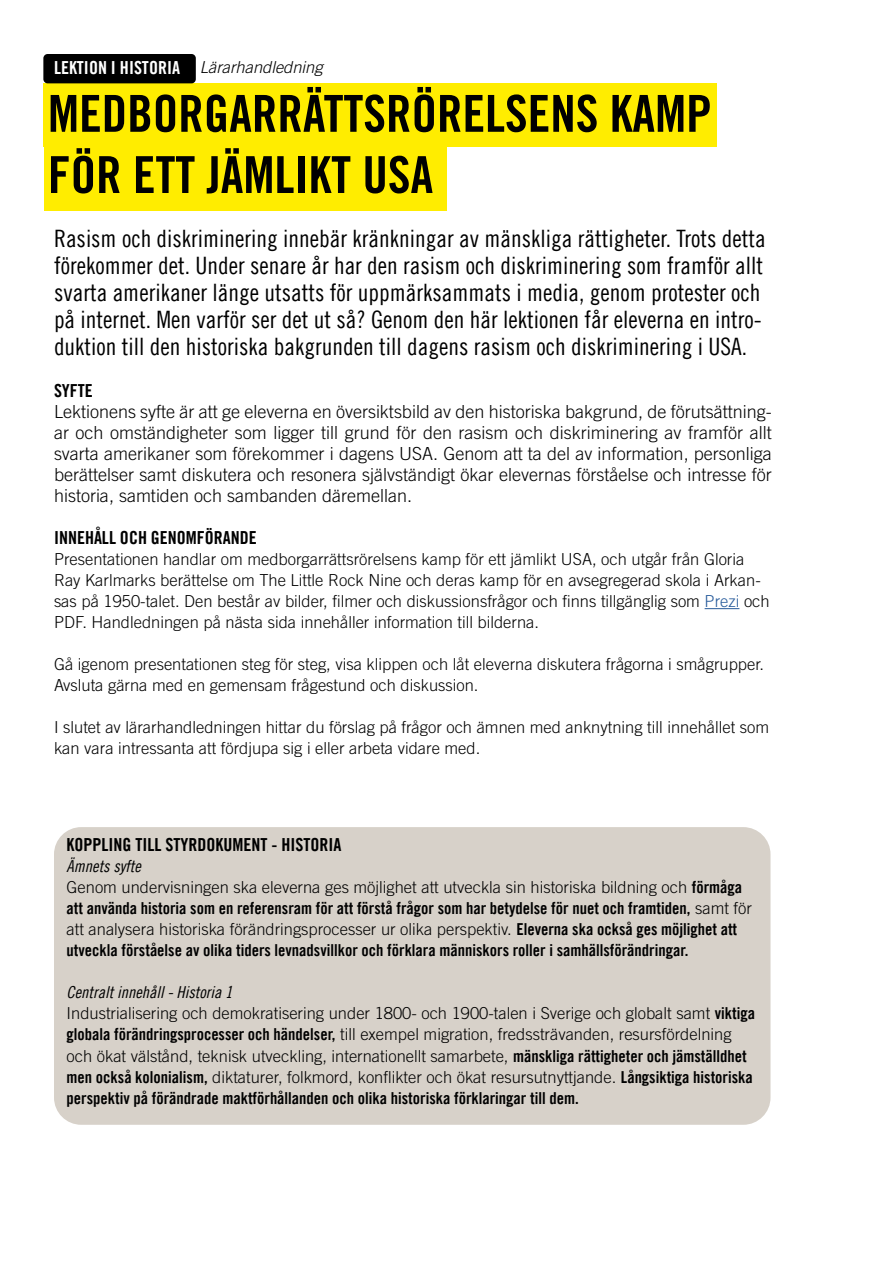
<style>
.page{position:relative;width:893px;height:1263px;background:#fff}
.page>*{position:absolute;margin:0;border:0;box-sizing:border-box;transform-origin:0 0}
.t1{font:51px/61.2px "Amnesty Trade Gothic Bd Cn 20";color:#000}
.t2{font:24px/27px "Amnesty Trade Gothic Cn 18";color:#000}
.t3{font:300 18px/21px "Amnesty Trade Gothic";color:#000;text-align:justify}
.t4{font:18px "Amnesty Trade Gothic Bd Cn 20";color:#000}
.t5{font:18px "Amnesty Trade Gothic Bd Cn 20";color:#fff}
.t6{font:300 16.5px/21px "Amnesty Trade Gothic";color:#000}
.t7{font:16.5px "Amnesty Trade Gothic Bd Cn 20";color:#000}
.t8{font:16.5px "Amnesty Trade Gothic Cn 18 Obl";color:#000}
.t9{font:italic 300 16.5px "Amnesty Trade Gothic";color:#000}
.s1{color:#275b9b}
.s2{font-family:"Amnesty Trade Gothic Bd Cn 20";font-weight:400}
.s3{font-family:"Amnesty Trade Gothic";font-weight:300}
</style>
<div class="page">
<div style="left:54px;top:827px;width:716px;height:298px;background:#d7d1c9;border-radius:27px"></div>
<div style="left:44px;top:147px;width:402px;height:63px;background:#ffed00"></div>
<hr style="left:705px;top:608px;width:34px;height:1px;background:#275b9b">
<div style="left:44px;top:83px;width:673px;height:64px;background:#ffed00"></div>
<div style="left:43px;top:54px;width:153px;height:29px;background:#000;border-radius:4px"></div>
<p class="t5" style="left:54px;top:56px;width:127px">LEKTION I HISTORIA</p>
<p class="t9" style="left:200px;top:57px;width:124px">Lärarhandledning</p>
<h1 class="t1" style="left:48px;top:83px;width:665px">MEDBORGARRÄTTSRÖRELSENS KAMP<br>FÖR ETT JÄMLIKT USA</h1>
<p class="t2" style="left:54px;top:225px;width:713px">Rasism och diskriminering innebär kränkningar av mänskliga rättigheter. Trots detta förekommer det. Under senare år har den rasism och diskriminering som framför allt svarta amerikaner länge utsatts för uppmärksammats i media, genom protester och på internet. Men varför ser det ut så? Genom den här lektionen får eleverna en intro&shy;duktion till den historiska bakgrunden till dagens rasism och diskriminering i USA.</p>
<p class="t4" style="left:54px;top:380px;width:40px">SYFTE</p>
<p class="t3" style="left:54px;top:401px;width:719px">Lektionens syfte är att ge eleverna en översiktsbild av den historiska bakgrund, de förutsättning&shy;ar och omständigheter som ligger till grund för den rasism och diskriminering av framför allt svarta amerikaner som förekommer i dagens USA. Genom att ta del av information, personliga berättelser samt diskutera och resonera självständigt ökar elevernas förståelse och intresse för historia, samtiden och sambanden däremellan.</p>
<p class="t4" style="left:54px;top:527px;width:204px">INNEHÅLL OCH GENOMFÖRANDE</p>
<p class="t6" style="left:54px;top:548px;width:717px">Presentationen handlar om medborgarrättsrörelsens kamp för ett jämlikt USA, och utgår från Gloria Ray Karlmarks berättelse om The Little Rock Nine och deras kamp för en avsegregerad skola i Arkan&shy;sas på 1950-talet. Den består av bilder, filmer och diskussionsfrågor och finns tillgänglig som <span class="s1">Prezi</span> och PDF. Handledningen på nästa sida innehåller information till bilderna.</p>
<p class="t6" style="left:54px;top:653px;width:712px">Gå igenom presentationen steg för steg, visa klippen och låt eleverna diskutera frågorna i smågrupper.<br>Avsluta gärna med en gemensam frågestund och diskussion.</p>
<p class="t6" style="left:54px;top:716px;width:717px">I slutet av lärarhandledningen hittar du förslag på frågor och ämnen med anknytning till innehållet som kan vara intressanta att fördjupa sig i eller arbeta vidare med.</p>
<p class="t4" style="left:67px;top:834px;width:276px">KOPPLING TILL STYRDOKUMENT - HISTORIA</p>
<p class="t8" style="left:67px;top:857px;width:76px">Ämnets syfte</p>
<p class="t6" style="left:67px;top:877px;width:677px">Genom undervisningen ska eleverna ges möjlighet att utveckla sin historiska bildning och <span class="s2">förmåga</span></p>
<p class="t7" style="left:67px;top:898px;width:687px">att använda historia som en referensram för att förstå frågor som har betydelse för nuet och framtiden, <span class="s3">samt för</span></p>
<p class="t6" style="left:67px;top:919px;width:672px">att analysera historiska förändringsprocesser ur olika perspektiv. <span class="s2">Eleverna ska också ges möjlighet att</span></p>
<p class="t7" style="left:67px;top:940px;width:623px">utveckla förståelse av olika tiders levnadsvillkor och förklara människors roller i samhällsförändringar.</p>
<p class="t8" style="left:67px;top:983px;width:167px">Centralt innehåll - Historia 1</p>
<p class="t6" style="left:67px;top:1003px;width:690px">Industrialisering och demokratisering under 1800- och 1900-talen i Sverige och globalt samt <span class="s2">viktiga globala förändringsprocesser och händelser,</span> till exempel migration, fredssträvanden, resursfördelning och ökat välstånd, teknisk utveckling, internationellt samarbete, <span class="s2">mänskliga rättigheter och jämställdhet men också kolonialism,</span> diktaturer, folkmord, konflikter och ökat resursutnyttjande. <span class="s2">Långsiktiga historiska</span></p>
<p class="t7" style="left:67px;top:1087px;width:514px">perspektiv på förändrade maktförhållanden och olika historiska förklaringar till dem.</p>
</div>
